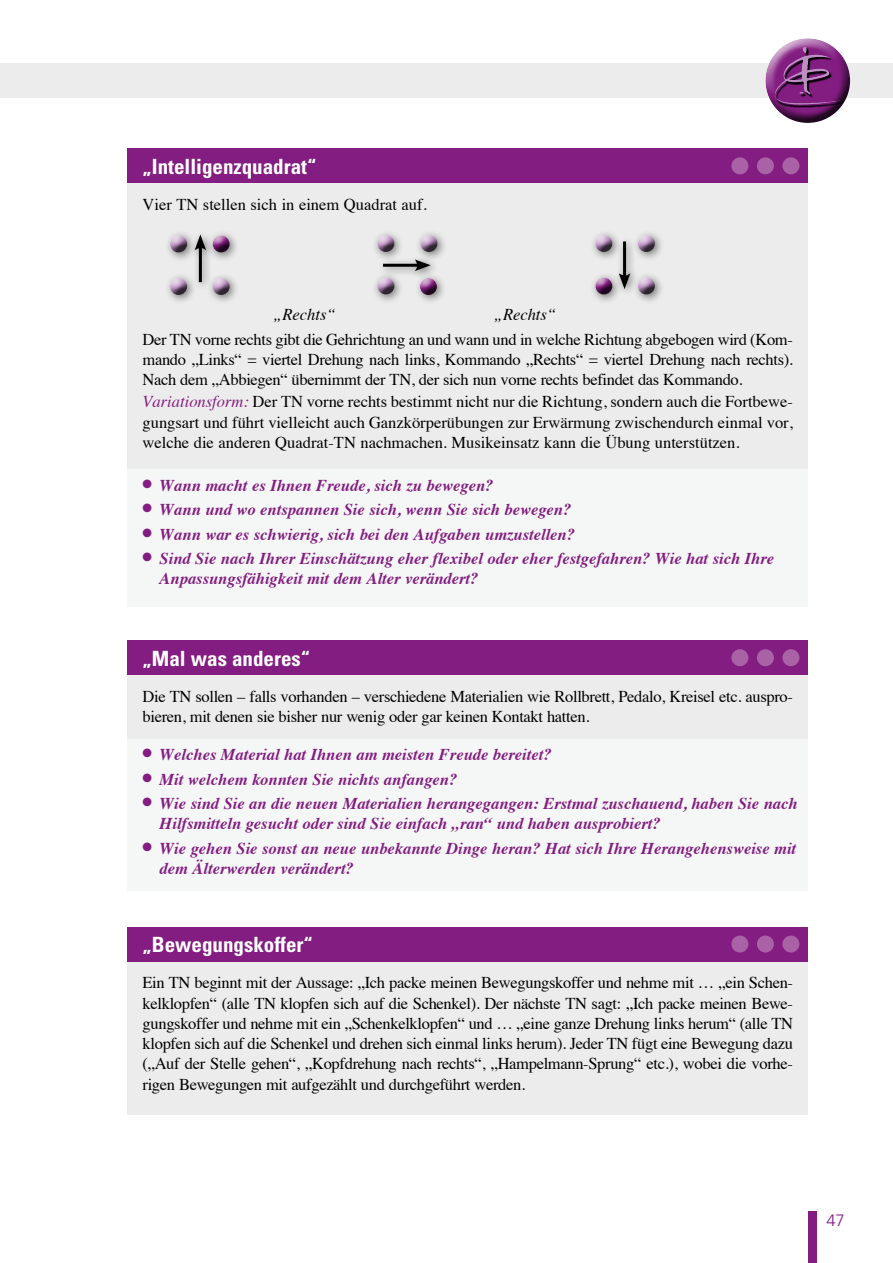
<style>
.page{position:relative;width:893px;height:1263px;background:#fff}
.page>*{position:absolute;margin:0;border:0;box-sizing:border-box;transform-origin:0 0}
.t1{font:700 condensed 21px "Univers";color:#fff}
.t2{font:16.5px/20.2px "Times";letter-spacing:-.02em;color:#000;text-align:justify}
.t3{font:italic 700 16.5px/20.2px "Times";color:#831d81}
.t4{font:16.5px "Times";color:#000}
.t5{font:italic 16.5px "Times";color:#000}
.t6{font:300 16.5px "Frutiger";color:#831d81}
.s1{font-style:italic;color:#831d81}
</style>
<div class="page">
<div style="left:0;top:64px;width:893px;height:34px;background:#ececec"></div>
<div style="left:764px;top:37px;width:87px;height:63px;background:#fff;opacity:.75"></div>
<div style="left:764px;top:51px;width:87px;height:74px;background:#000;opacity:.75"></div>
<svg style="left:776px;top:48px;width:68px;height:60px;background:#762674"></svg>
<img style="left:775px;top:47px;width:40px;height:57px">
<div style="left:128px;top:183px;width:680px;height:319px;background:#ececec"></div>
<div style="left:128px;top:149px;width:680px;height:34px;background:#831d81"></div>
<div style="left:128px;top:469px;width:680px;height:138px;background:#f5f6f6"></div>
<div style="left:808px;top:1212px;width:8px;height:51px;background:#831d81"></div>
<div style="left:731px;top:157px;width:17px;height:17px;background:#a862a5;border-radius:50%"></div>
<div style="left:757px;top:157px;width:17px;height:17px;background:#a862a5;border-radius:50%"></div>
<div style="left:782px;top:157px;width:17px;height:17px;background:#a862a5;border-radius:50%"></div>
<div style="left:128px;top:675px;width:680px;height:88px;background:#ececec"></div>
<div style="left:128px;top:641px;width:680px;height:34px;background:#831d81"></div>
<div style="left:128px;top:739px;width:680px;height:151px;background:#f5f6f6"></div>
<div style="left:731px;top:649px;width:17px;height:17px;background:#a862a5;border-radius:50%"></div>
<div style="left:757px;top:649px;width:17px;height:17px;background:#a862a5;border-radius:50%"></div>
<div style="left:782px;top:649px;width:17px;height:17px;background:#a862a5;border-radius:50%"></div>
<div style="left:128px;top:961px;width:680px;height:153px;background:#ececec"></div>
<div style="left:128px;top:927px;width:680px;height:34px;background:#831d81"></div>
<div style="left:731px;top:935px;width:17px;height:17px;background:#a862a5;border-radius:50%"></div>
<div style="left:757px;top:935px;width:17px;height:17px;background:#a862a5;border-radius:50%"></div>
<div style="left:782px;top:935px;width:17px;height:17px;background:#a862a5;border-radius:50%"></div>
<div style="left:164px;top:229px;width:32px;height:33px;background:#000;opacity:.5"></div>
<div style="left:170px;top:235px;width:18px;height:13px;background:#fff;opacity:.75"></div>
<div style="left:170px;top:236px;width:18px;height:17px;background:#000;opacity:.75"></div>
<div style="left:206px;top:229px;width:33px;height:33px;background:#000;opacity:.5"></div>
<div style="left:212px;top:235px;width:18px;height:13px;background:#fff;opacity:.75"></div>
<div style="left:212px;top:236px;width:18px;height:17px;background:#000;opacity:.75"></div>
<div style="left:164px;top:272px;width:32px;height:32px;background:#000;opacity:.5"></div>
<div style="left:170px;top:277px;width:18px;height:13px;background:#dcdcdc"></div>
<div style="left:170px;top:278px;width:18px;height:17px;background:#000;opacity:.75"></div>
<div style="left:206px;top:272px;width:33px;height:32px;background:#000;opacity:.5"></div>
<div style="left:212px;top:277px;width:18px;height:13px;background:#dadada"></div>
<div style="left:212px;top:278px;width:18px;height:17px;background:#000;opacity:.75"></div>
<div style="left:188px;top:228px;width:26px;height:62px;background:#000;opacity:.5"></div>
<hr style="left:199px;top:245px;width:3px;height:37px;background:#000">
<svg style="left:195px;top:234px;width:11px;height:16px"></svg>
<div style="left:371px;top:229px;width:33px;height:32px;background:#000;opacity:.5"></div>
<div style="left:377px;top:234px;width:18px;height:13px;background:#dcdcdc"></div>
<div style="left:377px;top:235px;width:18px;height:17px;background:#000;opacity:.75"></div>
<div style="left:414px;top:272px;width:32px;height:32px;background:#000;opacity:.5"></div>
<div style="left:419px;top:279px;width:18px;height:16px;background:#000;opacity:.75"></div>
<div style="left:371px;top:271px;width:33px;height:33px;background:#000;opacity:.5"></div>
<div style="left:377px;top:278px;width:18px;height:17px;background:#000;opacity:.75"></div>
<div style="left:414px;top:229px;width:33px;height:32px;background:#000;opacity:.5"></div>
<div style="left:420px;top:234px;width:18px;height:13px;background:#fff;opacity:.75"></div>
<div style="left:420px;top:236px;width:18px;height:16px;background:#000;opacity:.75"></div>
<div style="left:377px;top:253px;width:62px;height:26px;background:#000;opacity:.5"></div>
<hr style="left:383px;top:264px;width:37px;height:3px;background:#000">
<svg style="left:415px;top:259px;width:16px;height:12px"></svg>
<div style="left:632px;top:229px;width:32px;height:32px;background:#000;opacity:.5"></div>
<div style="left:637px;top:234px;width:18px;height:13px;background:#fff;opacity:.75"></div>
<div style="left:637px;top:236px;width:18px;height:16px;background:#000;opacity:.75"></div>
<div style="left:589px;top:271px;width:33px;height:33px;background:#000;opacity:.5"></div>
<div style="left:595px;top:277px;width:18px;height:13px;background:#fff;opacity:.75"></div>
<div style="left:595px;top:278px;width:18px;height:17px;background:#000;opacity:.75"></div>
<div style="left:632px;top:271px;width:32px;height:33px;background:#000;opacity:.5"></div>
<div style="left:637px;top:277px;width:18px;height:13px;background:#fff;opacity:.75"></div>
<div style="left:637px;top:278px;width:18px;height:17px;background:#000;opacity:.75"></div>
<div style="left:589px;top:229px;width:33px;height:32px;background:#000;opacity:.5"></div>
<div style="left:595px;top:234px;width:18px;height:13px;background:#fff;opacity:.75"></div>
<div style="left:595px;top:236px;width:18px;height:16px;background:#000;opacity:.75"></div>
<div style="left:613px;top:235px;width:25px;height:62px;background:#000;opacity:.5"></div>
<hr style="left:623px;top:241px;width:3px;height:38px;background:#000">
<svg style="left:619px;top:273px;width:11px;height:16px"></svg>
<p class="t1" style="left:143px;top:154px;width:175px">„Intelligenzquadrat“</p>
<p class="t4" style="left:143px;top:189px;width:286px">Vier TN stellen sich in einem Quadrat auf.</p>
<p class="t5" style="left:273px;top:300px;width:64px">„Rechts“</p>
<p class="t5" style="left:494px;top:300px;width:64px">„Rechts“</p>
<p class="t2" style="left:143px;top:327px;width:652px">Der TN vorne rechts gibt die Gehrichtung an und wann und in welche Richtung abgebogen wird (Kom&shy;mando „Links“ = viertel Drehung nach links, Kommando „Rechts“ = viertel Drehung nach rechts).<br>Nach dem „Abbiegen“ übernimmt der TN, der sich nun vorne rechts befindet das Kommando.</p>
<p class="t2" style="left:143px;top:390px;width:652px"><span class="s1">Variationsform:</span> Der TN vorne rechts bestimmt nicht nur die Richtung, sondern auch die Fortbewe&shy;gungsart und führt vielleicht auch Ganzkörperübungen zur Erwärmung zwischendurch einmal vor, welche die anderen Quadrat-TN nachmachen. Musikeinsatz kann die Übung unterstützen.</p>
<p class="t3" style="left:143px;top:473px;width:352px">● Wann macht es Ihnen Freude, sich zu bewegen?</p>
<p class="t3" style="left:143px;top:498px;width:430px">● Wann und wo entspannen Sie sich, wenn Sie sich bewegen?</p>
<p class="t3" style="left:143px;top:522px;width:434px">● Wann war es schwierig, sich bei den Aufgaben umzustellen?</p>
<p class="t3" style="left:160px;top:547px;width:616px;text-indent:-17px">● Sind Sie nach Ihrer Einschätzung eher flexibel oder eher festgefahren? Wie hat sich Ihre<br>Anpassungsfähigkeit mit dem Alter verändert?</p>
<p class="t1" style="left:143px;top:645px;width:169px">„Mal was anderes“</p>
<p class="t2" style="left:143px;top:685px;width:652px">Die TN sollen – falls vorhanden – verschiedene Materialien wie Rollbrett, Pedalo, Kreisel etc. auspro&shy;bieren, mit denen sie bisher nur wenig oder gar keinen Kontakt hatten.</p>
<p class="t3" style="left:143px;top:743px;width:411px">● Welches Material hat Ihnen am meisten Freude bereitet?</p>
<p class="t3" style="left:143px;top:767px;width:316px">● Mit welchem konnten Sie nichts anfangen?</p>
<p class="t3" style="left:160px;top:792px;width:640px;text-indent:-17px">● Wie sind Sie an die neuen Materialien herangegangen: Erstmal zuschauend, haben Sie nach<br>Hilfsmitteln gesucht oder sind Sie einfach „ran“ und haben ausprobiert?</p>
<p class="t3" style="left:160px;top:837px;width:638px;text-indent:-17px">● Wie gehen Sie sonst an neue unbekannte Dinge heran? Hat sich Ihre Herangehensweise mit dem Älterwerden verändert?</p>
<p class="t1" style="left:143px;top:932px;width:172px">„Bewegungskoffer“</p>
<p class="t2" style="left:143px;top:971px;width:652px">Ein TN beginnt mit der Aussage: „Ich packe meinen Bewegungskoffer und nehme mit … „ein Schen&shy;kelklopfen“ (alle TN klopfen sich auf die Schenkel). Der nächste TN sagt: „Ich packe meinen Bewe&shy;gungskoffer und nehme mit ein „Schenkelklopfen“ und … „eine ganze Drehung links herum“ (alle TN klopfen sich auf die Schenkel und drehen sich einmal links herum). Jeder TN fügt eine Bewegung dazu („Auf der Stelle gehen“, „Kopfdrehung nach rechts“, „Hampelmann-Sprung“ etc.), wobei die vorhe&shy;rigen Bewegungen mit aufgezählt und durchgeführt werden.</p>
<p class="t6" style="left:826px;top:1211px;width:20px">47</p>
</div>
